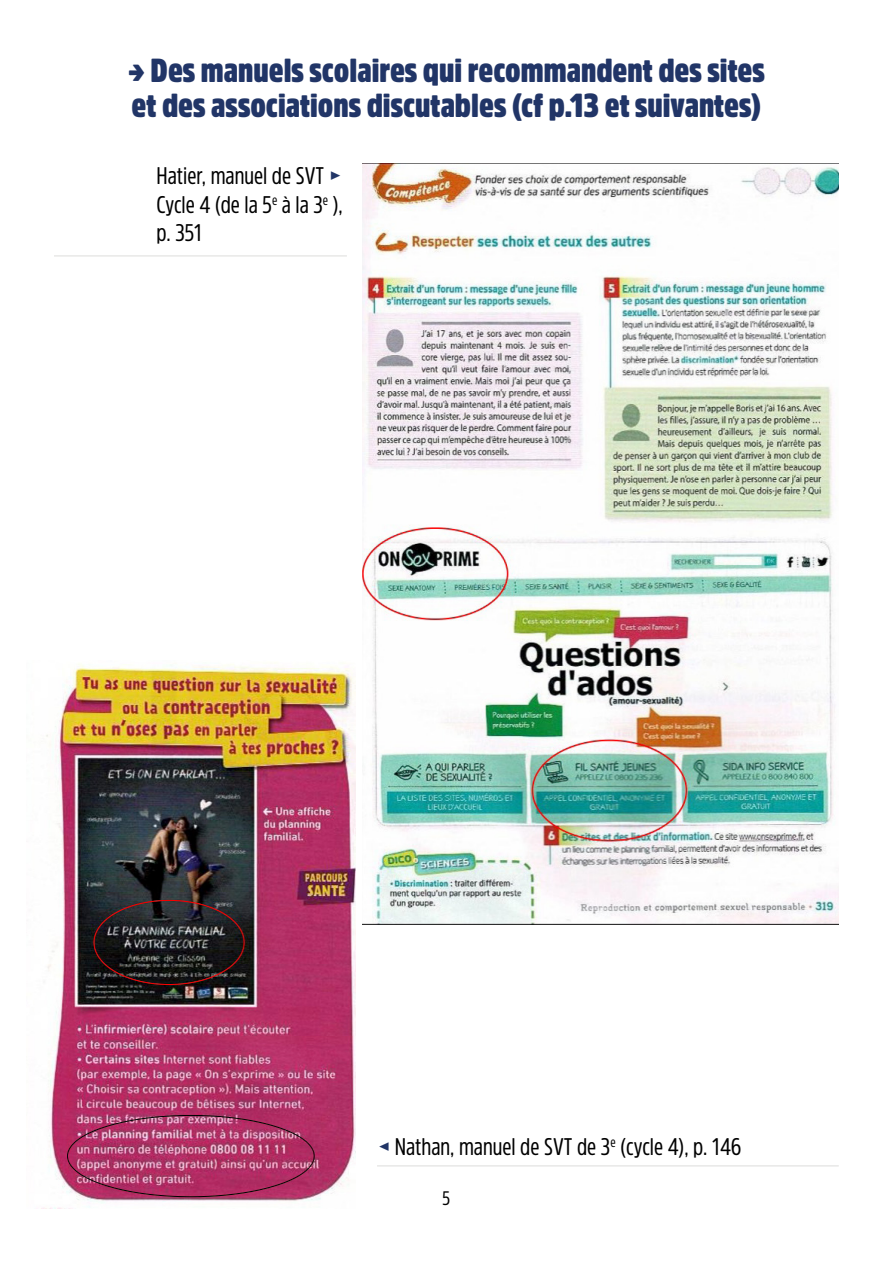
<style>
.page{position:relative;width:893px;height:1263px;background:#fff}
.page>*{position:absolute;margin:0;border:0;box-sizing:border-box;transform-origin:0 0}
.t1{font:900 33px/34.5px "Amsi Pro Cond";color:#213567}
.t2{font:24px/28.5px "Amsi Pro Cond";color:#000;text-align:justify}
.t3{font:19.5px "Amsi Pro Cond";color:#000}
.s1{font-family:"Meta OT";color:#213567}
</style>
<div class="page">
<img style="left:362px;top:164px;width:477px;height:761px">
<img style="left:46px;top:664px;width:309px;height:544px">
<hr style="left:54px;top:255px;width:293px;height:2px;background:#e8e8e7">
<hr style="left:377px;top:1165px;width:462px;height:1px;background:#e8e8e7">
<p class="t1" style="left:128px;top:53px;width:638px">→ Des manuels scolaires qui recommandent des sites et des associations discutables (cf p.13 et suivantes)</p>
<p class="t2" style="left:157px;top:161px;width:188px">Hatier, manuel de SVT <span class="s1">▸ </span>Cycle 4 (de la 5<sup>e</sup> à la 3<sup>e</sup> ), p. 351</p>
<p class="t2" style="left:377px;top:1131px;width:366px"><span class="s1">◂</span> Nathan, manuel de SVT de 3<sup>e</sup> (cycle 4), p. 146</p>
<p class="t3" style="left:443px;top:1185px;width:9px">5</p>
</div>
